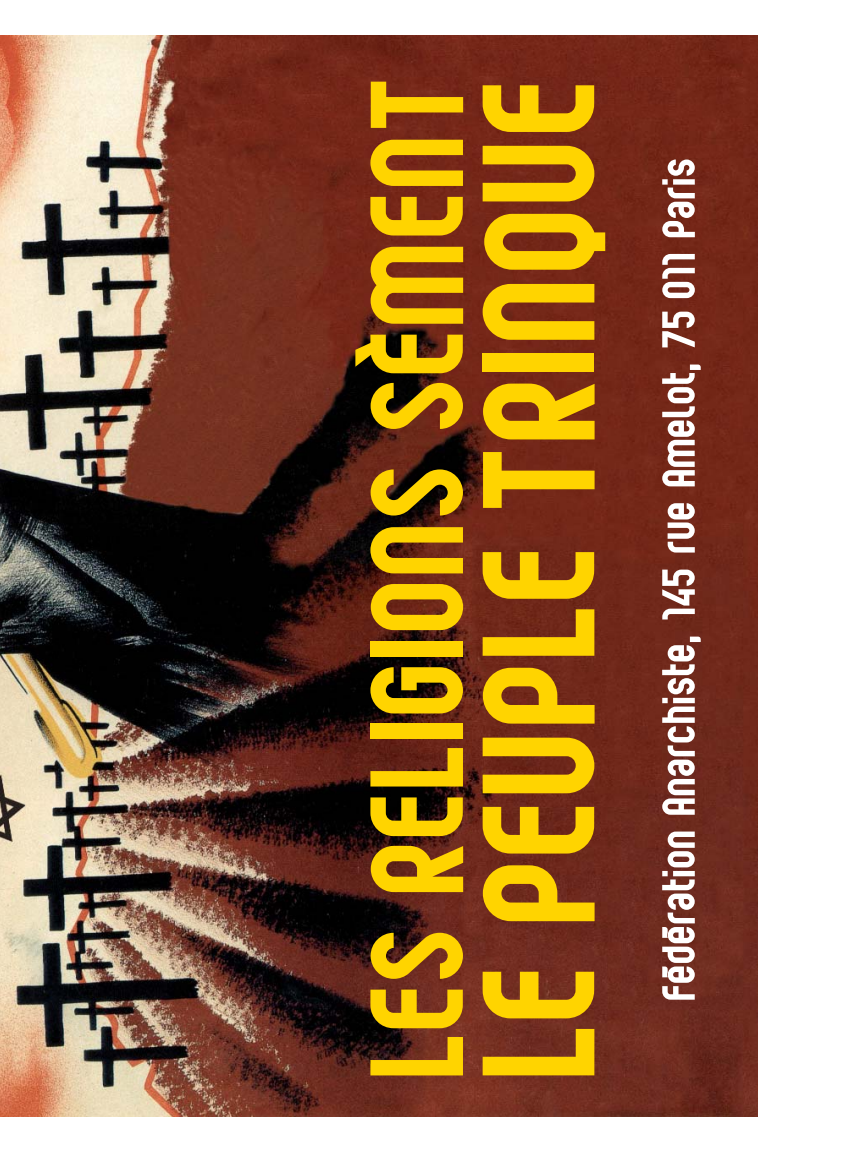
<style>
.page{position:relative;width:851px;height:1152px;background:#fff}
.page>*{position:absolute;margin:0;border:0;box-sizing:border-box;transform-origin:0 0}
.t1{font:204.62px "Globo BETA+GRTUFH";letter-spacing:.02em;color:#ffd400}
.t2{font:169.38px "Globo BETA+GRTUFH";letter-spacing:.02em;color:#ffd400}
.t3{font:169.38px "Gill Sans+NBDTZF";color:#ffd400}
.t4{font:59.62px "Globo BETA+GRTUFH";letter-spacing:.015em;color:#fff}
</style>
<div class="page">
<img style="left:0;top:36px;width:757px;height:1080px">
<h2 class="t2" style="left:305px;top:1075px;width:1002px;rotate:-90deg">LES RELIGIONS SEMENT</h2>
<h1 class="t1" style="left:404px;top:1075px;width:1000px;rotate:-90deg">LE PEUPLE TRINQUE</h1>
<h2 class="t3" style="left:315px;top:377px;width:58px;rotate:-90deg">`</h2>
<p class="t4" style="left:639px;top:999px;width:843px;rotate:-90deg">Fédération Anarchiste, 145 rue Amelot, 75 011 Paris</p>
</div>
